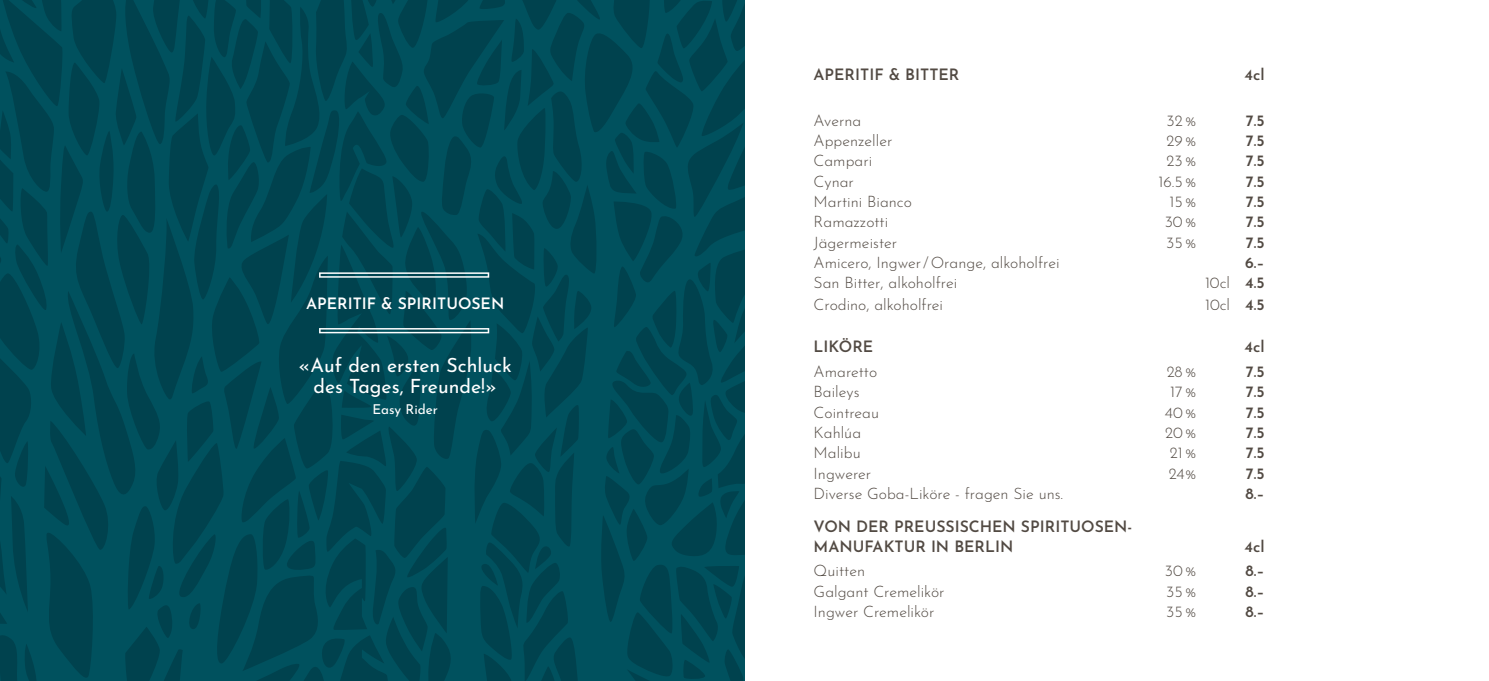
<style>
.page{position:relative;width:1489px;height:681px;background:#fff}
.page>*{position:absolute;margin:0;border:0;box-sizing:border-box;transform-origin:0 0}
.t1{font:19.5px/21px "Josefin Sans";color:#fff;text-align:center}
.t2{font:300 15.75px "Josefin Sans";color:#524a43}
.t3{font:600 15.75px/19.5px "Josefin Sans";color:#524a43}
.t4{font:600 15.75px "Josefin Sans";color:#fff}
.t5{font:13.5px "Josefin Sans";color:#fff}
.s1{font-weight:600}
</style>
<div class="page">
<svg style="left:0;top:0;width:744px;height:680px;background:#004956"></svg>
<svg style="left:319px;top:272px;width:170px;height:5px"></svg>
<svg style="left:319px;top:328px;width:170px;height:5px"></svg>
<p class="t4" style="left:306px;top:291px;width:200px">APERITIF &amp; SPIRITUOSEN</p>
<p class="t1" style="left:298px;top:353px;width:215px">«Auf den ersten Schluck des Tages, Freunde!»</p>
<p class="t5" style="left:372px;top:399px;width:67px">Easy Rider</p>
<p class="t3" style="left:813px;top:63px;width:147px">APERITIF &amp; BITTER</p>
<p class="t3" style="left:1244px;top:63px;width:22px">4cl</p>
<p class="t2" style="left:813px;top:108px;width:49px">Averna</p>
<p class="t2" style="left:1166px;top:108px;width:31px">32%</p>
<p class="t3" style="left:1245px;top:109px;width:20px">7.5</p>
<p class="t2" style="left:813px;top:129px;width:80px">Appenzeller</p>
<p class="t2" style="left:1166px;top:129px;width:32px">29%</p>
<p class="t3" style="left:1245px;top:129px;width:20px">7.5</p>
<p class="t2" style="left:813px;top:149px;width:60px">Campari</p>
<p class="t2" style="left:1166px;top:149px;width:31px">23%</p>
<p class="t3" style="left:1245px;top:150px;width:20px">7.5</p>
<p class="t2" style="left:813px;top:169px;width:42px">Cynar</p>
<p class="t2" style="left:1158px;top:169px;width:39px">16.5%</p>
<p class="t3" style="left:1245px;top:170px;width:20px">7.5</p>
<p class="t2" style="left:813px;top:190px;width:100px">Martini Bianco</p>
<p class="t2" style="left:1169px;top:190px;width:29px">15%</p>
<p class="t3" style="left:1245px;top:190px;width:20px">7.5</p>
<p class="t2" style="left:813px;top:210px;width:76px">Ramazzotti</p>
<p class="t2" style="left:1164px;top:210px;width:33px">30%</p>
<p class="t3" style="left:1245px;top:211px;width:20px">7.5</p>
<p class="t2" style="left:813px;top:230px;width:85px">Jägermeister</p>
<p class="t2" style="left:1166px;top:230px;width:32px">35%</p>
<p class="t3" style="left:1245px;top:231px;width:20px">7.5</p>
<p class="t2" style="left:813px;top:251px;width:247px">Amicero, Ingwer/Orange, alkoholfrei</p>
<p class="t3" style="left:1244px;top:251px;width:21px">6.–</p>
<p class="t2" style="left:813px;top:271px;width:145px">San Bitter, alkoholfrei</p>
<p class="t2" style="left:1204px;top:271px;width:61px">10cl <span class="s1">4.5</span></p>
<p class="t2" style="left:813px;top:292px;width:131px">Crodino, alkoholfrei</p>
<p class="t2" style="left:1204px;top:292px;width:61px">10cl <span class="s1">4.5</span></p>
<p class="t3" style="left:813px;top:335px;width:61px">LIKÖRE</p>
<p class="t3" style="left:1244px;top:335px;width:22px">4cl</p>
<p class="t2" style="left:813px;top:359px;width:65px">Amaretto</p>
<p class="t2" style="left:1166px;top:359px;width:31px">28%</p>
<p class="t3" style="left:1245px;top:360px;width:20px">7.5</p>
<p class="t2" style="left:813px;top:380px;width:47px">Baileys</p>
<p class="t2" style="left:1170px;top:380px;width:28px">17%</p>
<p class="t3" style="left:1245px;top:380px;width:20px">7.5</p>
<p class="t2" style="left:813px;top:400px;width:67px">Cointreau</p>
<p class="t2" style="left:1164px;top:400px;width:33px">40%</p>
<p class="t3" style="left:1245px;top:401px;width:20px">7.5</p>
<p class="t2" style="left:813px;top:420px;width:49px">Kahlúa</p>
<p class="t2" style="left:1164px;top:420px;width:33px">20%</p>
<p class="t3" style="left:1245px;top:421px;width:20px">7.5</p>
<p class="t2" style="left:813px;top:441px;width:49px">Malibu</p>
<p class="t2" style="left:1169px;top:441px;width:28px">21%</p>
<p class="t3" style="left:1245px;top:441px;width:20px">7.5</p>
<p class="t2" style="left:813px;top:461px;width:59px">Ingwerer</p>
<p class="t2" style="left:1168px;top:461px;width:29px">24%</p>
<p class="t3" style="left:1245px;top:462px;width:20px">7.5</p>
<p class="t2" style="left:813px;top:481px;width:251px">Diverse Goba-Liköre - fragen Sie uns.</p>
<p class="t3" style="left:1245px;top:482px;width:21px">8.–</p>
<p class="t3" style="left:813px;top:515px;width:320px">VON DER PREUSSISCHEN SPIRITUOSEN-<br>MANUFAKTUR IN BERLIN</p>
<p class="t3" style="left:1244px;top:534px;width:22px">4cl</p>
<p class="t2" style="left:813px;top:558px;width:53px">Quitten</p>
<p class="t2" style="left:1164px;top:558px;width:33px">30%</p>
<p class="t3" style="left:1245px;top:559px;width:21px">8.–</p>
<p class="t2" style="left:813px;top:579px;width:132px">Galgant Cremelikör</p>
<p class="t2" style="left:1166px;top:579px;width:32px">35%</p>
<p class="t3" style="left:1245px;top:579px;width:21px">8.–</p>
<p class="t2" style="left:813px;top:599px;width:122px">Ingwer Cremelikör</p>
<p class="t2" style="left:1166px;top:599px;width:32px">35%</p>
<p class="t3" style="left:1245px;top:600px;width:21px">8.–</p>
</div>
